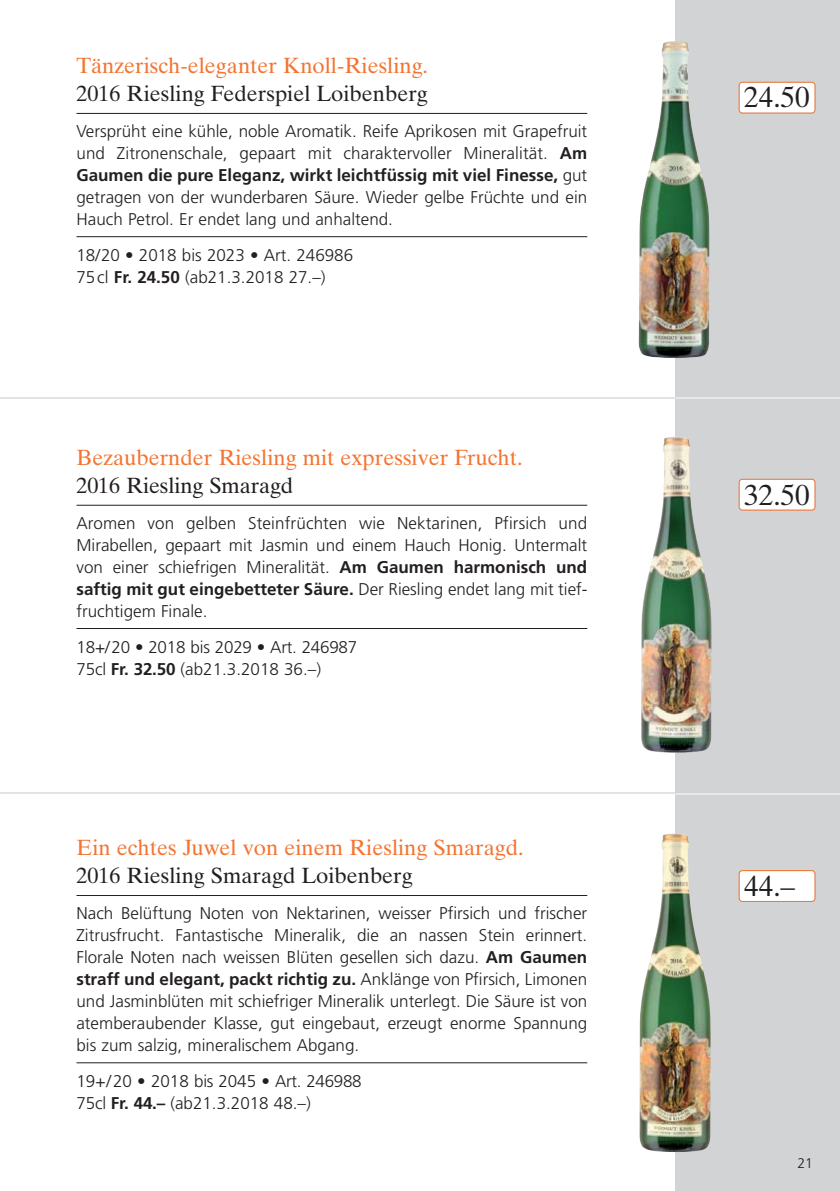
<style>
.page{position:relative;width:840px;height:1191px;background:#fff}
.page>*{position:absolute;margin:0;border:0;box-sizing:border-box;transform-origin:0 0}
.t1{font:29px "Times Ten";color:#231f20}
.t2{font:22px "Times Ten";color:#f47431}
.t3{font:22px "Times Ten";color:#231f20}
.t4{font:300 17px/22px "Frutiger";color:#231f20;text-align:justify}
.t5{font:300 14px "Frutiger";color:#231f20}
.s1{font-weight:700}
</style>
<div class="page">
<div style="left:675px;top:0;width:164px;height:1191px;background:#d1d3d4"></div>
<img style="left:638px;top:41px;width:71px;height:317px">
<img style="left:639px;top:833px;width:71px;height:319px">
<img style="left:641px;top:437px;width:70px;height:316px">
<hr style="left:76px;top:113px;width:511px;height:1px;background:#231f20">
<hr style="left:76px;top:236px;width:511px;height:1px;background:#231f20">
<hr style="left:76px;top:895px;width:511px;height:1px;background:#231f20">
<hr style="left:76px;top:1062px;width:511px;height:1px;background:#231f20">
<hr style="left:76px;top:505px;width:511px;height:1px;background:#231f20">
<hr style="left:76px;top:628px;width:511px;height:1px;background:#231f20">
<hr style="left:0;top:397px;width:675px;height:1px;background:#c6c8ca">
<hr style="left:675px;top:397px;width:164px;height:1px;background:#fff">
<hr style="left:675px;top:793px;width:164px;height:1px;background:#fff">
<hr style="left:0;top:792px;width:675px;height:1px;background:#c6c8ca">
<div style="left:739px;top:480px;width:75px;height:29px;background:#fff;border-radius:3px"></div>
<div style="left:738px;top:479px;width:77px;height:31px;border:2px solid #f47431;border-radius:4px"></div>
<div style="left:739px;top:871px;width:75px;height:30px;background:#fff;border-radius:3px"></div>
<div style="left:738px;top:870px;width:77px;height:32px;border:2px solid #f47431;border-radius:4px"></div>
<div style="left:739px;top:83px;width:75px;height:30px;background:#fff;border-radius:3px"></div>
<div style="left:738px;top:82px;width:77px;height:32px;border:2px solid #f47431;border-radius:4px"></div>
<p class="t2" style="left:76px;top:57px;width:353px">Tänzerisch-eleganter Knoll-Riesling.</p>
<p class="t3" style="left:76px;top:85px;width:353px">2016 Riesling Federspiel Loibenberg</p>
<p class="t4" style="left:76px;top:121px;width:512px">Versprüht eine kühle, noble Aromatik. Reife Aprikosen mit Grapefruit und Zitronenschale, gepaart mit charaktervoller Mineralität. <span class="s1">Am Gaumen die pure Eleganz, wirkt leichtfüssig mit viel Finesse,</span> gut getragen von der wunderbaren Säure. Wieder gelbe Früchte und ein Hauch Petrol. Er endet lang und anhaltend.</p>
<p class="t4" style="left:76px;top:246px;width:278px">18/20 • 2018 bis 2023 • Art. 246986<br>75cl <span class="s1">Fr. 24.50</span> (ab21.3.2018 27.–)</p>
<p class="t2" style="left:76px;top:449px;width:447px">Bezaubernder Riesling mit expressiver Frucht.</p>
<p class="t3" style="left:76px;top:477px;width:218px">2016 Riesling Smaragd</p>
<p class="t4" style="left:76px;top:513px;width:512px">Aromen von gelben Steinfrüchten wie Nektarinen, Pfirsich und Mirabellen, gepaart mit Jasmin und einem Hauch Honig. Untermalt von einer schiefrigen Mineralität. <span class="s1">Am Gaumen harmonisch und saftig mit gut eingebetteter Säure.</span> Der Riesling endet lang mit tief&shy;fruchtigem Finale.</p>
<p class="t4" style="left:76px;top:637px;width:282px">18+/20 • 2018 bis 2029 • Art. 246987<br>75cl <span class="s1">Fr. 32.50</span> (ab21.3.2018 36.–)</p>
<p class="t2" style="left:76px;top:839px;width:448px">Ein echtes Juwel von einem Riesling Smaragd.</p>
<p class="t3" style="left:76px;top:867px;width:338px">2016 Riesling Smaragd Loibenberg</p>
<p class="t4" style="left:76px;top:903px;width:512px">Nach Belüftung Noten von Nektarinen, weisser Pfirsich und frischer Zitrusfrucht. Fantastische Mineralik, die an nassen Stein erinnert.<br>Florale Noten nach weissen Blüten gesellen sich dazu. <span class="s1">Am Gaumen straff und elegant, packt richtig zu.</span> Anklänge von Pfirsich, Limonen und Jasminblüten mit schiefriger Mineralik unterlegt. Die Säure ist von atemberaubender Klasse, gut eingebaut, erzeugt enorme Spannung bis zum salzig, mineralischem Abgang.</p>
<p class="t4" style="left:76px;top:1071px;width:286px">19+/20 • 2018 bis 2045 • Art. 246988<br>75cl <span class="s1">Fr. 44.–</span> (ab21.3.2018 48.–)</p>
<h1 class="t1" style="left:743px;top:87px;width:67px">24.50</h1>
<h1 class="t1" style="left:743px;top:484px;width:67px">32.50</h1>
<h1 class="t1" style="left:743px;top:875px;width:52px">44.–</h1>
<p class="t5" style="left:796px;top:1157px;width:17px">21</p>
</div>
